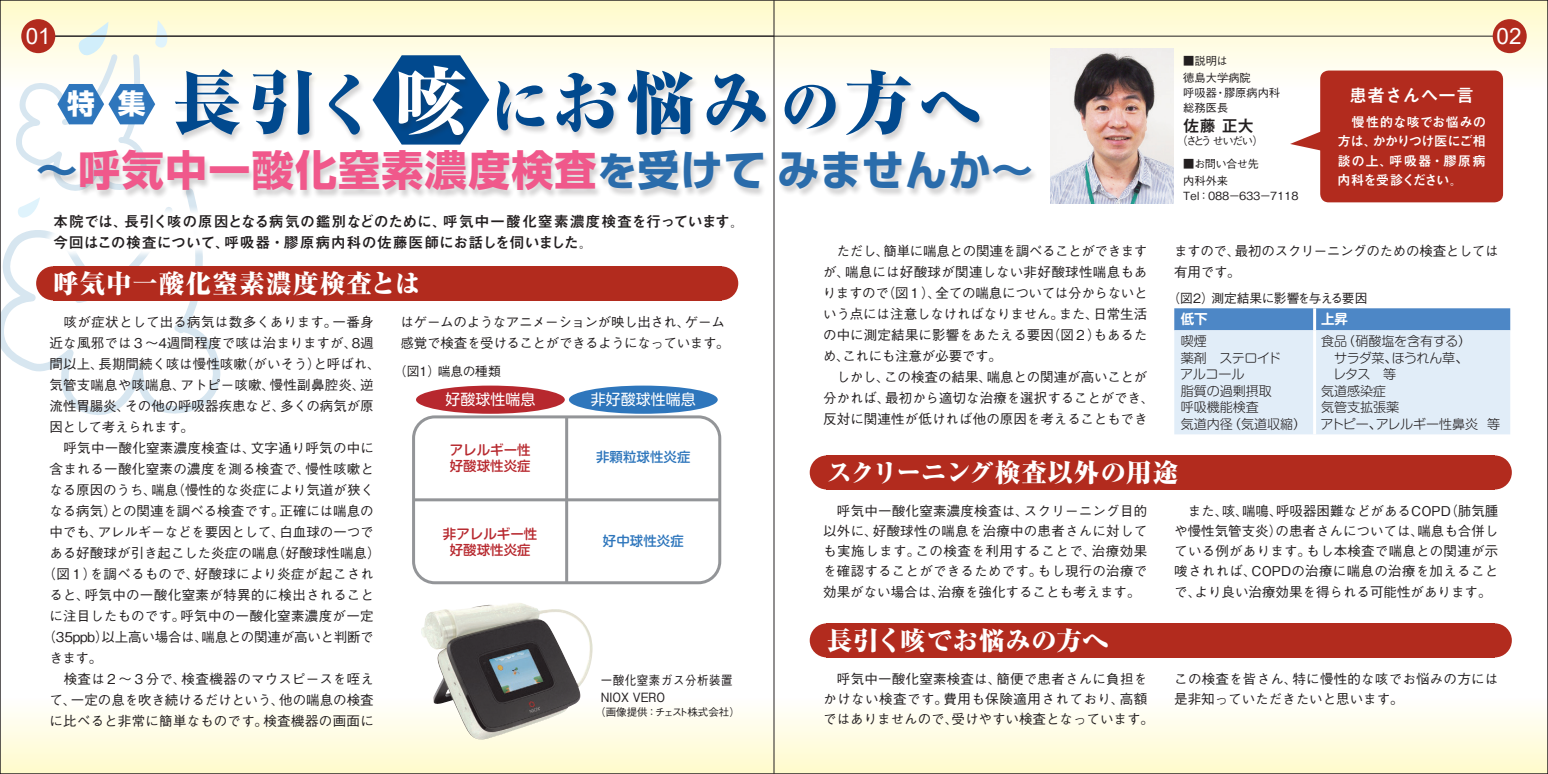
<style>
.page{position:relative;width:1548px;height:774px;background:#fff}
.page>*{position:absolute;margin:0;border:0;box-sizing:border-box;transform-origin:0 0}
.t1{font:800 expanded 69px "Ryumin Pr 6";color:#01498e}
.t2{font:700 42px "Shin Go Pr 6";letter-spacing:.03em;color:#f0588b}
.t3{font:700 27.75px "UD Shin Go Pro";color:#fff}
.t4{font:800 expanded 25.5px "Ryumin Pr 6";letter-spacing:.035em;color:#fff}
.t5{font:800 expanded 25.5px "Ryumin Pr 6";letter-spacing:-.005em;color:#fff}
.t6{font:22.5px "Arial";color:#fff}
.t7{font:700 18px "Mi Go MB1 Std De";letter-spacing:-.01em;color:#fff}
.t8{font:700 16.5px "Mi Go MB1 Std De";color:#231f20}
.t9{font:700 15px/21px "Mi Go MB1 Std De";letter-spacing:.005em;color:#231f20}
.t10{font:15px "Shin M Go Pr 6";color:#fff}
.t11{font:500 13.5px/20.1px "Gothic BBB Pr 6";color:#231f20}
.t12{font:500 13.5px "Gothic BBB Pr 6";letter-spacing:.02em;color:#231f20}
.t13{font:500 13.5px/21px "Gothic BBB Pr 6";letter-spacing:-.025em;color:#231f20}
.t14{font:700 13.5px/19.5px "Mi Go MB1 Std De";letter-spacing:-.015em;color:#fff;text-align:justify}
.t15{font:500 13.5px/16.2px "Shin M Go Pr 6";color:#b7282e}
.t16{font:500 13.5px "Gothic BBB Pr 6";letter-spacing:.025em;color:#231f20}
.t17{font:500 13.5px "Shin M Go Pr 6";color:#2e76bc}
.t18{font:500 13.5px "Gothic BBB Pr 6";letter-spacing:-.03em;color:#231f20}
.t19{font:700 13.5px "Shin M Go Pr 6 De";color:#fff}
.t20{font:300 13.05px/16.5px "Shin M Go Pr 6";color:#231f20}
.t21{font:500 12.75px/16.5px "Gothic BBB Pr 6";letter-spacing:.05em;color:#231f20;scale:.9 1}
.t22{font:500 12.75px "Gothic BBB Pr 6";letter-spacing:-.04em;color:#231f20}
.t23{font:500 12.75px "Gothic BBB Pr 6";color:#231f20}
.t24{font:500 11.25px/16.5px "Gothic BBB Pr 6";letter-spacing:-.005em;color:#231f20}
.t25{font:500 11.25px "Gothic BBB Pr 6";letter-spacing:-.37em;color:#231f20}
.t26{font:500 11.25px/16.5px "Gothic BBB Pr 6";letter-spacing:-.04em;color:#231f20}
.t27{font:500 10.5px "Gothic BBB Pr 6";color:#231f20}
.s1{font-size:63px}
.s2{font-size:73.5px;color:#fff}
.s3{font-size:60px}
.s4{color:#2a6cab}
.s5{font-size:39px;color:#2a6cab}
</style>
<div class="page">
<div style="left:0;top:0;width:1548px;height:89px;background:linear-gradient(to bottom,#fffbc9,#fefbfa)"></div>
<svg style="left:2px;top:255px;width:219px;height:160px"></svg>
<div style="left:0;top:697px;width:1548px;height:77px;background:linear-gradient(to bottom,#fffefe,#fffbcb)"></div>
<div style="left:1320px;top:71px;width:183px;height:131px;background:#b22b1e;border-radius:9px"></div>
<div style="left:827px;top:455px;width:668px;height:34px;background:#b22b1e"></div>
<div style="left:810px;top:455px;width:34px;height:34px;background:#b22b1e;border-radius:50%"></div>
<div style="left:1478px;top:455px;width:34px;height:34px;background:#b22b1e;border-radius:50%"></div>
<div style="left:827px;top:623px;width:668px;height:34px;background:#b22b1e"></div>
<div style="left:810px;top:623px;width:34px;height:34px;background:#b22b1e;border-radius:50%"></div>
<div style="left:1478px;top:623px;width:34px;height:34px;background:#b22b1e;border-radius:50%"></div>
<svg style="left:1174px;top:308px;width:336px;height:126px;background:#c7dbef"></svg>
<hr style="left:1313px;top:308px;width:3px;height:22px;background:#fff">
<hr style="left:1313px;top:330px;width:3px;height:104px;background:#fff">
<img style="left:1050px;top:49px;width:124px;height:154px">
<svg style="left:1290px;top:121px;width:31px;height:35px"></svg>
<img style="left:421px;top:603px;width:171px;height:137px">
<hr style="left:565px;top:417px;width:3px;height:166px;background:#939598">
<hr style="left:414px;top:498px;width:305px;height:3px;background:#939598">
<div style="left:416px;top:386px;width:149px;height:28px;background:#b7282e;border-radius:50%"></div>
<div style="left:569px;top:386px;width:149px;height:28px;background:#2e76bc;border-radius:50%"></div>
<div style="left:412px;top:415px;width:309px;height:169px;border:3px solid #939598;border-radius:21px"></div>
<svg style="left:5px;top:20px;width:740px;height:320px"></svg>
<div style="left:36px;top:66px;width:1002px;height:133px;background:#231f20;opacity:.2"></div>
<hr style="left:774px;top:36px;width:740px;height:1px;background:#231f20">
<hr style="left:43px;top:36px;width:731px;height:1px;background:#231f20">
<div style="left:1492px;top:19px;width:34px;height:34px;background:#b22b1e;border-radius:50%"></div>
<div style="left:21px;top:19px;width:34px;height:34px;background:#b22b1e;border-radius:50%"></div>
<hr style="left:774px;top:0;width:1px;height:774px;background:#231f20">
<h3 class="t6" style="left:26px;top:21px;width:27px">01</h3>
<h3 class="t6" style="left:1496px;top:21px;width:27px">02</h3>
<h1 class="t1" style="left:172px;top:48px;width:809px">長引<span class="s1">く</span><span class="s2">咳</span><span class="s3">に</span>お悩み<span class="s3">の</span>方<span class="s3">へ</span></h1>
<h2 class="t2" style="left:36px;top:137px;width:999px"><span class="s4">～</span>呼気中一酸化窒素濃度検査<span class="s5">を</span><span class="s4">受けてみませんか～</span></h2>
<h3 class="t3" style="left:67px;top:81px;width:80px">特 集</h3>
<p class="t24" style="left:1183px;top:52px;width:69px">■説明は<br>徳島大学病院</p>
<p class="t24" style="left:1183px;top:84px;width:98px;line-height:15px">呼吸器・膠原病内科総務医長</p>
<p class="t8" style="left:1183px;top:113px;width:72px">佐藤 正大</p>
<p class="t24" style="left:1176px;top:132px;width:89px">（さとう せいだい）</p>
<p class="t26" style="left:1183px;top:155px;width:77px">■お問い合せ先内科外来</p>
<p class="t25" style="left:1183px;top:187px;width:117px">Tel：０８８－６３３－7 1 1 8</p>
<h3 class="t7" style="left:1349px;top:82px;width:126px">患者さんへ一言</h3>
<p class="t14" style="left:1337px;top:110px;width:151px">　慢性的な咳でお悩みの方は、かかりつけ医にご相談の上、呼吸器・膠原病内科を受診ください。</p>
<p class="t9" style="left:53px;top:209px;width:693px">本院では、長引く咳の原因となる病気の鑑別などのために、呼気中一酸化窒素濃度検査を行っています。今回はこの検査について、呼吸器・膠原病内科の佐藤医師にお話しを伺いました。</p>
<h3 class="t4" style="left:53px;top:263px;width:368px">呼気中一酸化窒素濃度検査とは</h3>
<p class="t12" style="left:50px;top:311px;width:326px">　咳が症状として出る病気は数多くあります。一番身</p>
<p class="t11" style="left:50px;top:332px;width:326px">近な風邪では３～4週間程度で咳は治まりますが、8週</p>
<p class="t11" style="left:50px;top:353px;width:333px">間以上、長期間続く咳は慢性咳嗽（がいそう）と呼ばれ、</p>
<p class="t11" style="left:50px;top:374px;width:326px">気管支喘息や咳喘息、アトピー咳嗽、慢性副鼻腔炎、逆</p>
<p class="t11" style="left:50px;top:395px;width:326px">流性胃腸炎、その他の呼吸器疾患など、多くの病気が原</p>
<p class="t18" style="left:50px;top:416px;width:146px">因として考えられます。</p>
<p class="t12" style="left:50px;top:437px;width:326px">　呼気中一酸化窒素濃度検査は、文字通り呼気の中に</p>
<p class="t12" style="left:50px;top:458px;width:326px">含まれる一酸化窒素の濃度を測る検査で、慢性咳嗽と</p>
<p class="t11" style="left:49px;top:479px;width:326px">なる原因のうち、喘息（慢性的な炎症により気道が狭く</p>
<p class="t11" style="left:49px;top:500px;width:326px">なる病気）との関連を調べる検査です。正確には喘息の</p>
<p class="t11" style="left:49px;top:521px;width:326px">中でも、アレルギーなどを要因として、白血球の一つで</p>
<p class="t11" style="left:49px;top:542px;width:333px">ある好酸球が引き起こした炎症の喘息（好酸球性喘息）</p>
<p class="t12" style="left:43px;top:563px;width:333px">（図１）を調べるもので、好酸球により炎症が起こされ</p>
<p class="t16" style="left:49px;top:584px;width:326px">ると、呼気中の一酸化窒素が特異的に検出されること</p>
<p class="t12" style="left:49px;top:605px;width:326px">に注目したものです。呼気中の一酸化窒素濃度が一定</p>
<p class="t11" style="left:43px;top:626px;width:333px">（35ppb）以上高い場合は、喘息との関連が高いと判断で</p>
<p class="t11" style="left:49px;top:647px;width:54px">きます。</p>
<p class="t11" style="left:50px;top:668px;width:326px">　検査は２～３分で、検査機器のマウスピースを咥え</p>
<p class="t11" style="left:49px;top:689px;width:326px">て、一定の息を吹き続けるだけという、他の喘息の検査</p>
<p class="t12" style="left:49px;top:710px;width:326px">に比べると非常に簡単なものです。検査機器の画面に</p>
<p class="t13" style="left:400px;top:310px;width:331px">はゲームのようなアニメーションが映し出され、ゲーム感覚で検査を受けることができるようになっています。</p>
<p class="t23" style="left:394px;top:361px;width:108px">（図１）喘息の種類</p>
<p class="t10" style="left:445px;top:387px;width:91px">好酸球性喘息</p>
<p class="t10" style="left:591px;top:387px;width:106px">非好酸球性喘息</p>
<p class="t15" style="left:450px;top:441px;width:82px">アレルギー性好酸球性炎症</p>
<p class="t15" style="left:443px;top:525px;width:96px;text-align:center">非アレルギー性好酸球性炎症</p>
<p class="t17" style="left:596px;top:446px;width:96px">非顆粒球性炎症</p>
<p class="t17" style="left:603px;top:530px;width:82px">好中球性炎症</p>
<p class="t21" style="left:601px;top:671px;width:148px">一酸化窒素ガス分析装置<br>NIOX VERO</p>
<p class="t27" style="left:595px;top:704px;width:146px">（画像提供：チェスト株式会社）</p>
<p class="t11" style="left:823px;top:239px;width:333px;line-height:21px">　ただし、簡単に喘息との関連を調べることができますが、喘息には好酸球が関連しない非好酸球性喘息もありますので（図１）、全ての喘息については分からないという点には注意しなければなりません。また、日常生活の中に測定結果に影響をあたえる要因（図２）もあるため、これにも注意が必要です。<br>　しかし、この検査の結果、喘息との関連が高いことが分かれば、最初から適切な治療を選択することができ、反対に関連性が低ければ他の原因を考えることもでき</p>
<p class="t13" style="left:1174px;top:239px;width:326px">ますので、最初のスクリーニングのための検査としては有用です。</p>
<p class="t22" style="left:1167px;top:287px;width:201px">（図2）測定結果に影響を与える要因</p>
<p class="t19" style="left:1180px;top:308px;width:28px">低下</p>
<p class="t19" style="left:1321px;top:308px;width:28px">上昇</p>
<p class="t20" style="left:1180px;top:332px;width:128px">喫煙<br>薬剤　ステロイド<br>アルコール<br>脂質の過剰摂取<br>呼吸機能検査<br>気道内径（気道収縮）</p>
<p class="t20" style="left:1320px;top:332px;width:181px">食品（硝酸塩を含有する）<br>　サラダ菜、ほうれん草、<br>　レタス　等<br>気道感染症<br>気管支拡張薬<br>アトピー、アレルギー性鼻炎 等</p>
<h3 class="t5" style="left:827px;top:453px;width:353px">スクリーニング検査以外の用途</h3>
<p class="t11" style="left:823px;top:500px;width:326px;text-align:justify">　呼気中一酸化窒素濃度検査は、スクリーニング目的以外に、好酸球性の喘息を治療中の患者さんに対しても実施します。この検査を利用することで、治療効果を確認することができるためです。もし現行の治療で効果がない場合は、治療を強化することも考えます。</p>
<h3 class="t4" style="left:827px;top:620px;width:283px">長引く咳でお悩みの方へ</h3>
<p class="t11" style="left:823px;top:668px;width:332px">　呼気中一酸化窒素検査は、簡便で患者さんに負担をかけない検査です。費用も保険適用されており、高額ではありませんので、受けやすい検査となっています。</p>
<p class="t11" style="left:1174px;top:500px;width:326px;text-align:justify">　また、咳、喘鳴、呼吸器困難などがあるCOPD（肺気腫や慢性気管支炎）の患者さんについては、喘息も合併している例があります。もし本検査で喘息との関連が示唆されれば、COPDの治療に喘息の治療を加えることで、より良い治療効果を得られる可能性があります。</p>
<p class="t11" style="left:1174px;top:668px;width:325px">この検査を皆さん、特に慢性的な咳でお悩みの方には是非知っていただきたいと思います。</p>
</div>
